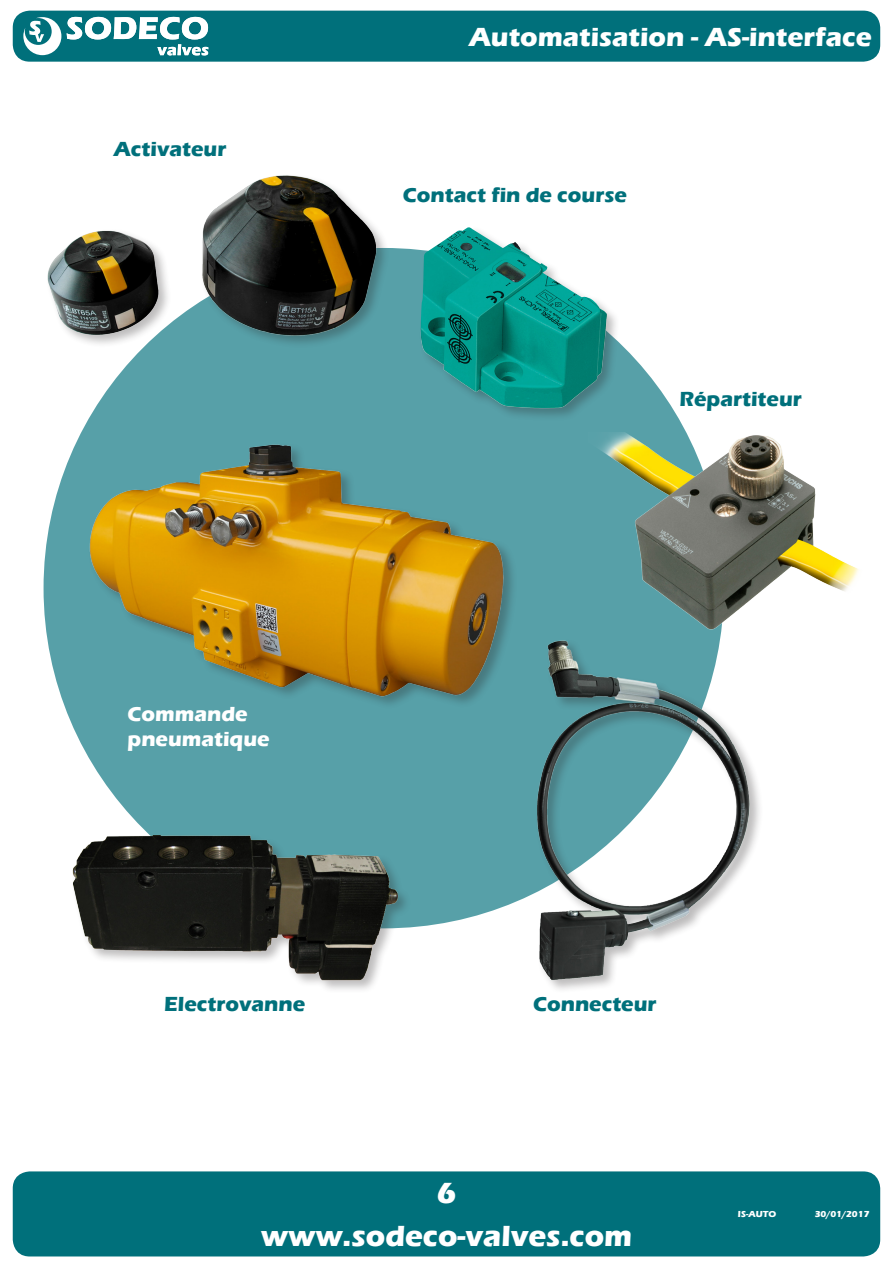
<style>
.page{position:relative;width:893px;height:1263px;background:#fff}
.page>*{position:absolute;margin:0;border:0;box-sizing:border-box;transform-origin:0 0}
.t1{font:700 30px "Eras ITC";color:#fff}
.t2{font:700 27px "Eras ITC";color:#fff}
.t3{font:700 21px "Eras ITC";color:#00707b}
.t4{font:700 21px/25.2px "Eras ITC";color:#fff}
.t5{font:700 9px "Eras ITC";color:#fff}
</style>
<div class="page">
<div style="left:13px;top:1171px;width:867px;height:85px;background:#00707b;border-radius:17px"></div>
<div style="left:13px;top:11px;width:867px;height:51px;background:#00707b;border-radius:17px"></div>
<div style="left:44px;top:248px;width:680px;height:680px;background:#57a0a8;border-radius:50%"></div>
<div style="left:71px;top:833px;width:340px;height:160px;background:#231f20;opacity:.3"></div>
<img style="left:71px;top:828px;width:333px;height:155px">
<div style="left:418px;top:226px;width:202px;height:196px;background:#231f20;opacity:.3"></div>
<img style="left:420px;top:226px;width:189px;height:185px">
<div style="left:535px;top:638px;width:228px;height:355px;background:#231f20;opacity:.3"></div>
<img style="left:533px;top:637px;width:220px;height:346px">
<img style="left:599px;top:432px;width:260px;height:199px">
<div style="left:45px;top:173px;width:344px;height:176px;background:#231f20;opacity:.3"></div>
<img style="left:45px;top:173px;width:339px;height:167px">
<img style="left:89px;top:444px;width:424px;height:260px">
<svg style="left:23px;top:17px;width:38px;height:38px"></svg>
<svg style="left:67px;top:17px;width:141px;height:38px"></svg>
<p class="t3" style="left:114px;top:137px;width:114px">Activateur</p>
<p class="t4" style="left:128px;top:702px;width:144px">Commande pneumatique</p>
<p class="t2" style="left:469px;top:21px;width:404px">Automatisation - AS-interface</p>
<p class="t3" style="left:403px;top:182px;width:226px">Contact fin de course</p>
<p class="t3" style="left:679px;top:387px;width:124px">Répartiteur</p>
<p class="t3" style="left:164px;top:992px;width:143px">Electrovanne</p>
<p class="t3" style="left:533px;top:992px;width:125px">Connecteur</p>
<h1 class="t1" style="left:437px;top:1176px;width:21px">6</h1>
<h1 class="t1" style="left:261px;top:1218px;width:373px">www.sodeco-valves.com</h1>
<p class="t5" style="left:738px;top:1209px;width:40px">IS-AUTO</p>
<p class="t5" style="left:815px;top:1209px;width:56px">30/01/2017</p>
</div>
